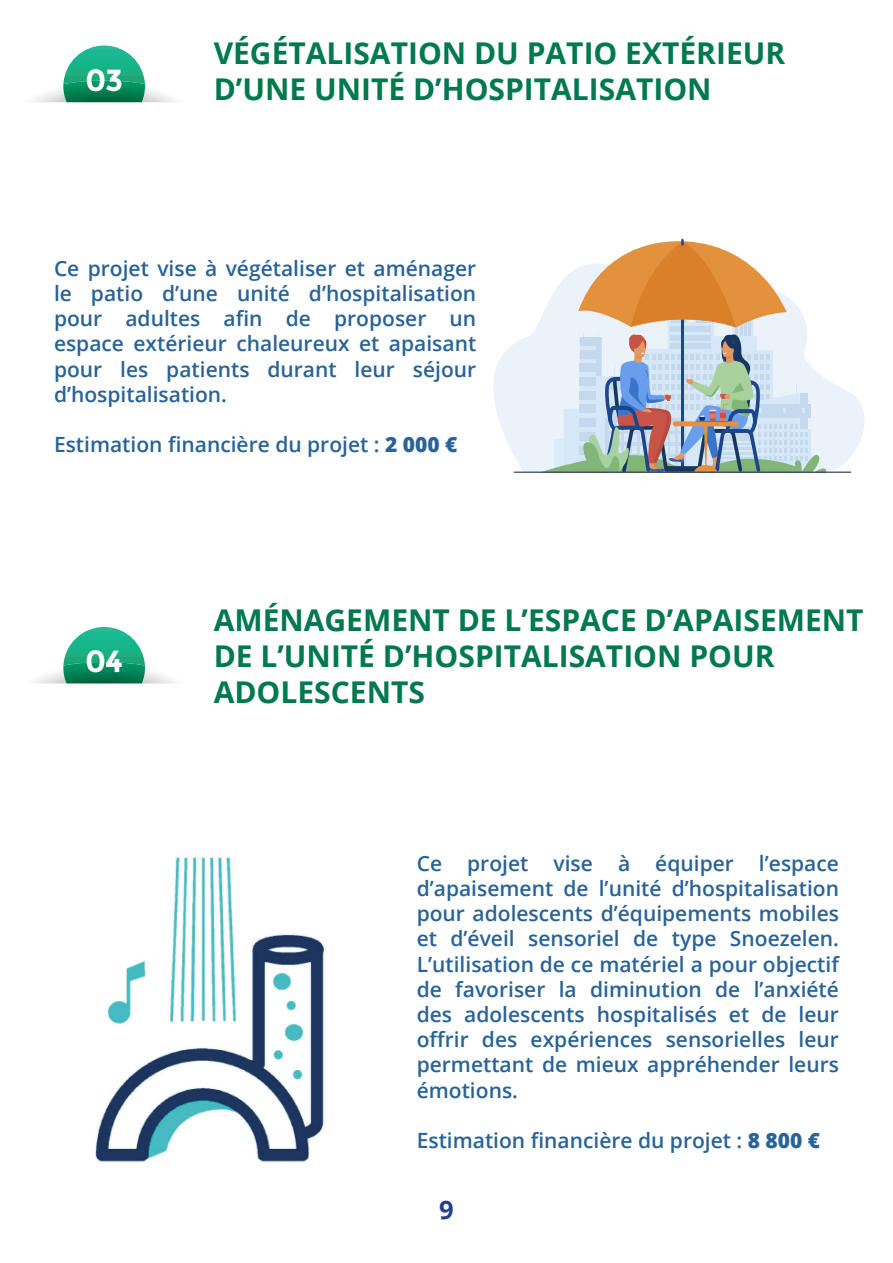
<style>
.page{position:relative;width:893px;height:1263px;background:#fff}
.page>*{position:absolute;margin:0;border:0;box-sizing:border-box;transform-origin:0 0}
.t1{font:700 30px "Open Sans";color:#00794e}
.t2{font:700 25.5px "Open Sans";color:#253f8e}
.t3{font:600 21px/25.2px "Open Sans";color:#296398;text-align:justify}
.s1{font-weight:800}
</style>
<div class="page">
<svg style="left:493px;top:238px;width:372px;height:235px"></svg>
<hr style="left:514px;top:472px;width:337px;height:1px;background:#29334f">
<svg style="left:539px;top:239px;width:287px;height:234px;background:#cdc6bd"></svg>
<img style="left:95px;top:855px;width:230px;height:307px">
<svg style="left:32px;top:45px;width:145px;height:57px"></svg>
<svg style="left:33px;top:627px;width:143px;height:56px"></svg>
<p class="t1" style="left:214px;top:32px;width:573px">VÉGÉTALISATION DU PATIO EXTÉRIEUR</p>
<p class="t1" style="left:214px;top:68px;width:499px">D’UNE UNITÉ D’HOSPITALISATION</p>
<p class="t3" style="left:54px;top:255px;width:424px">Ce projet vise à végétaliser et aménager le patio d’une unité d’hospitalisation pour adultes afin de proposer un espace extérieur chaleureux et apaisant pour les patients durant leur séjour d’hospitalisation.</p>
<p class="t3" style="left:54px;top:431px;width:405px">Estimation financière du projet : <span class="s1">2 000 €</span></p>
<p class="t1" style="left:214px;top:599px;width:651px">AMÉNAGEMENT DE L’ESPACE D’APAISEMENT</p>
<p class="t1" style="left:214px;top:635px;width:562px">DE L’UNITÉ D’HOSPITALISATION POUR</p>
<p class="t1" style="left:214px;top:671px;width:213px">ADOLESCENTS</p>
<p class="t3" style="left:417px;top:850px;width:424px">Ce projet vise à équiper l’espace d’apaisement de l’unité d’hospitalisation pour adolescents d’équipements mobiles et d’éveil sensoriel de type Snoezelen.<br>L’utilisation de ce matériel a pour objectif de favoriser la diminution de l’anxiété des adolescents hospitalisés et de leur offrir des expériences sensorielles leur permettant de mieux appréhender leurs émotions.</p>
<p class="t3" style="left:417px;top:1127px;width:405px">Estimation financière du projet : <span class="s1">8 800 €</span></p>
<p class="t2" style="left:439px;top:1191px;width:16px">9</p>
</div>
